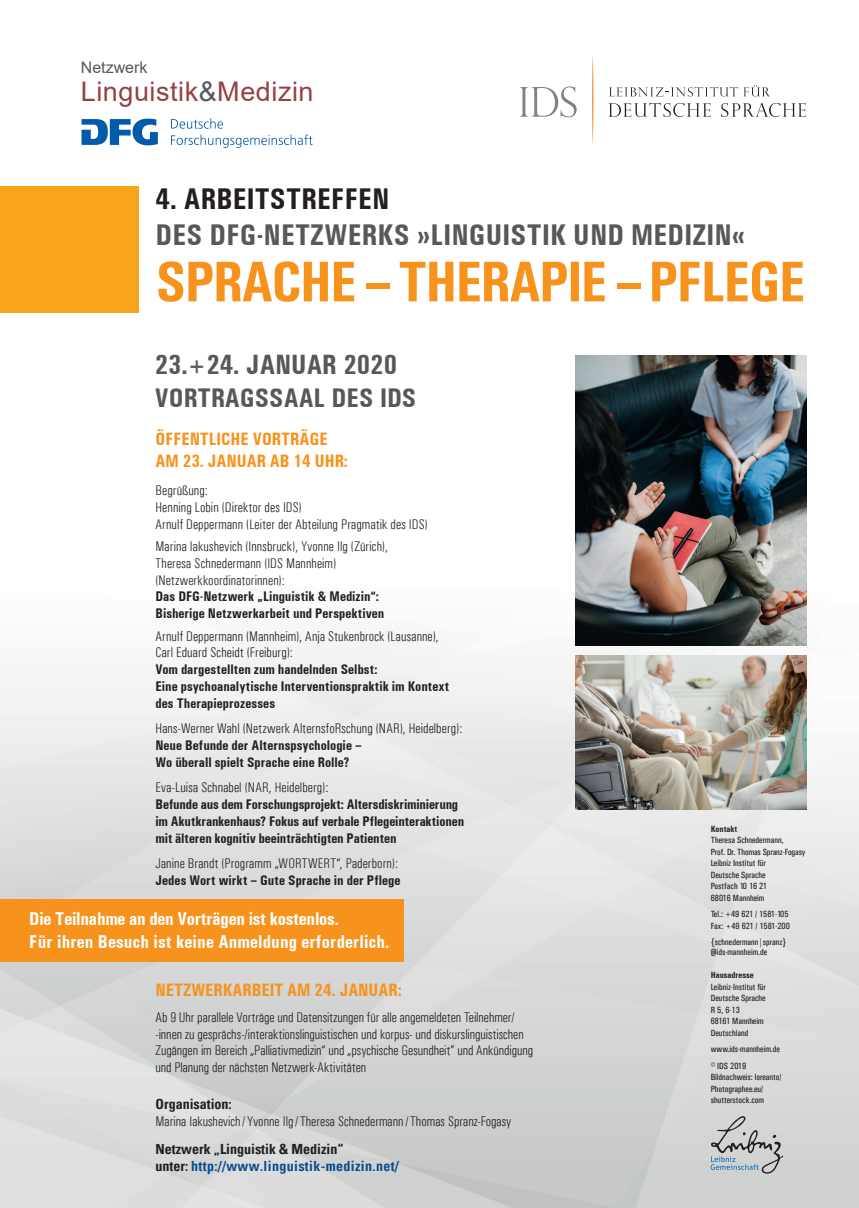
<style>
.page{position:relative;width:859px;height:1208px;background:#fff}
.page>*{position:absolute;margin:0;border:0;box-sizing:border-box;transform-origin:0 0}
.t1{font:700 condensed 58px "Univers";letter-spacing:-.03em;color:#f7931d}
.t2{font:700 condensed 30px "Univers";letter-spacing:.01em;color:#57585a}
.t3{font:700 condensed 30px "Univers";letter-spacing:.01em;color:#231f20}
.t4{font:700 condensed 28px "Univers";color:#57585a}
.t5{font:700 condensed 27px "Univers";color:#57585a}
.t6{font:27px "Arial";letter-spacing:.02em;color:#944144}
.t7{font:700 condensed 18.6px/22.3px "Univers";letter-spacing:.01em;color:#fff}
.t8{font:700 condensed 18px/21.6px "Univers";color:#f7931d}
.t9{font:16px "Arial";color:#57585a}
.t10{font:300 condensed 14px/16.8px "Univers";color:#231f20}
.t11{font:700 condensed 14px/16.8px "Univers";color:#231f20}
.t12{font:700 condensed 14px/16.8px "Univers";color:#231f20}
.t13{font:9px/11.5px "Univers Condensed";color:#231f20}
.t14{font:700 condensed 9px "Univers";color:#231f20}
.s1{color:#57585a}
.s2{color:#0b4d8d}
</style>
<div class="page">
<img style="left:0;top:376px;width:859px;height:832px">
<div style="left:0;top:186px;width:139px;height:127px;background:#f9a51b"></div>
<svg style="left:710px;top:1115px;width:73px;height:58px"></svg>
<div style="left:0;top:899px;width:404px;height:62px;background:#f7931d"></div>
<svg style="left:82px;top:119px;width:76px;height:26px"></svg>
<svg style="left:171px;top:118px;width:142px;height:30px"></svg>
<svg style="left:609px;top:85px;width:161px;height:12px"></svg>
<svg style="left:519px;top:86px;width:58px;height:31px"></svg>
<svg style="left:592px;top:55px;width:1px;height:90px"></svg>
<svg style="left:609px;top:103px;width:102px;height:14px"></svg>
<svg style="left:721px;top:103px;width:85px;height:14px"></svg>
<img style="left:576px;top:656px;width:230px;height:153px">
<img style="left:576px;top:355px;width:230px;height:290px">
<p class="t9" style="left:81px;top:56px;width:68px">Netzwerk</p>
<h3 class="t6" style="left:81px;top:73px;width:234px">Linguistik<span class="s1">&amp;</span>Medizin</h3>
<h2 class="t3" style="left:156px;top:181px;width:235px">4. ARBEITSTREFFEN</h2>
<h2 class="t2" style="left:156px;top:217px;width:591px">DES DFG-NETZWERKS »LINGUISTIK UND MEDIZIN«</h2>
<h1 class="t1" style="left:156px;top:247px;width:651px">SPRACHE – THERAPIE – PFLEGE</h1>
<h3 class="t4" style="left:155px;top:348px;width:244px">23.+24. JANUAR 2020</h3>
<h3 class="t5" style="left:155px;top:382px;width:263px">VORTRAGSSAAL DES IDS</h3>
<p class="t8" style="left:156px;top:428px;width:194px">ÖFFENTLICHE VORTRÄGE<br>AM 23. JANUAR AB 14 UHR:</p>
<p class="t10" style="left:156px;top:482px;width:274px">Begrüßung:<br>Henning Lobin (Direktor des IDS)<br>Arnulf Deppermann (Leiter der Abteilung Pragmatik des IDS)</p>
<p class="t10" style="left:156px;top:538px;width:234px">Marina Iakushevich (Innsbruck), Yvonne Ilg (Zürich),<br>Theresa Schnedermann (IDS Mannheim) (Netzwerkkoordinatorinnen):</p>
<p class="t11" style="left:156px;top:588px;width:230px">Das DFG-Netzwerk „Linguistik &amp; Medizin“:<br>Bisherige Netzwerkarbeit und Perspektiven</p>
<p class="t10" style="left:156px;top:627px;width:285px">Arnulf Deppermann (Mannheim), Anja Stukenbrock (Lausanne),<br>Carl Eduard Scheidt (Freiburg):</p>
<p class="t11" style="left:156px;top:661px;width:295px">Vom dargestellten zum handelnden Selbst:<br>Eine psychoanalytische Interventionspraktik im Kontext des Therapieprozesses</p>
<p class="t10" style="left:156px;top:720px;width:308px">Hans-Werner Wahl (Netzwerk AlternsfoRschung (NAR), Heidelberg):</p>
<p class="t11" style="left:156px;top:737px;width:208px">Neue Befunde der Alternspsychologie –<br>Wo überall spielt Sprache eine Rolle?</p>
<p class="t10" style="left:156px;top:779px;width:174px">Eva-Luisa Schnabel (NAR, Heidelberg):</p>
<p class="t11" style="left:156px;top:795px;width:310px">Befunde aus dem Forschungsprojekt: Altersdiskriminierung im Akutkrankenhaus? Fokus auf verbale Pflegeinteraktionen mit älteren kognitiv beeinträchtigten Patienten</p>
<p class="t10" style="left:156px;top:854px;width:244px">Janine Brandt (Programm „WORTWERT“, Paderborn):</p>
<p class="t11" style="left:156px;top:871px;width:246px">Jedes Wort wirkt – Gute Sprache in der Pflege</p>
<h3 class="t7" style="left:29px;top:908px;width:362px">Die Teilnahme an den Vorträgen ist kostenlos.<br>Für ihren Besuch ist keine Anmeldung erforderlich.</h3>
<p class="t8" style="left:156px;top:979px;width:248px">NETZWERKARBEIT AM 24. JANUAR:</p>
<p class="t10" style="left:156px;top:1008px;width:379px">Ab 9 Uhr parallele Vorträge und Datensitzungen für alle angemeldeten Teilnehmer/ -innen zu gesprächs-/interaktionslinguistischen und korpus- und diskurslinguistischen Zugängen im Bereich „Palliativmedizin“ und „psychische Gesundheit” und Ankündigung und Planung der nächsten Netzwerk-Aktivitäten</p>
<p class="t12" style="left:156px;top:1095px;width:78px">Organisation:</p>
<p class="t10" style="left:156px;top:1112px;width:357px">Marina Iakushevich/ Yvonne Ilg/ Theresa Schnedermann/ Thomas Spranz-Fogasy</p>
<p class="t12" style="left:155px;top:1140px;width:245px">Netzwerk „Linguistik &amp; Medizin“<br>unter: <span class="s2">http://www.linguistik-medizin.net/</span></p>
<p class="t14" style="left:711px;top:823px;width:28px">Kontakt</p>
<p class="t13" style="left:711px;top:834px;width:96px">Theresa Schnedermann,<br>Prof. Dr. Thomas Spranz-Fogasy<br>Leibniz Institut für<br>Deutsche Sprache<br>Postfach 10 16 21<br>68016 Mannheim</p>
<p class="t13" style="left:711px;top:908px;width:80px">Tel.: +49 621 / 1581-105<br>Fax: +49 621 / 1581-200</p>
<p class="t13" style="left:711px;top:936px;width:77px;line-height:10.8px">{schnedermann|spranz} @ids-mannheim.de</p>
<p class="t14" style="left:711px;top:970px;width:44px">Hausadresse</p>
<p class="t13" style="left:711px;top:981px;width:57px">Leibniz-Institut für<br>Deutsche Sprache<br>R 5, 6-13<br>68161 Mannheim<br>Deutschland</p>
<p class="t13" style="left:711px;top:1041px;width:71px;line-height:16.5px">www.ids-mannheim.de © IDS 2019</p>
<p class="t13" style="left:711px;top:1071px;width:72px">Bildnachweis: loreanto/<br>Photographee.eu/ shutterstock.com</p>
</div>
